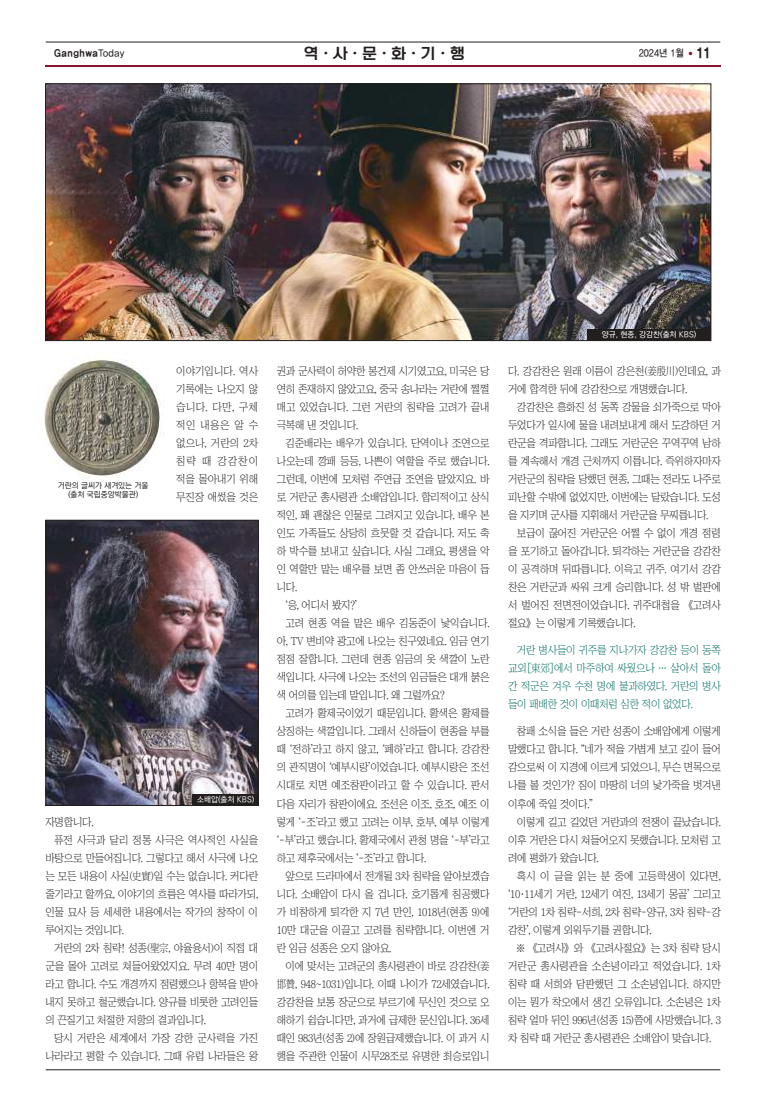
<style>
.page{position:relative;width:766px;height:1112px;background:#fff}
.page>*{position:absolute;margin:0;border:0;box-sizing:border-box;transform-origin:0 0}
.t1{font:15px "ONE Mobile Title";color:#241f1f}
.t2{font:14px "YDIYGO360";color:#241f1f;scale:.9 1}
.t3{font:11px/18px "Chosunilbo NM";letter-spacing:-.03em;color:#241f1f;text-align:justify;scale:.95 1}
.t4{font:11px/18px "Chosunilbo NM";letter-spacing:-.03em;color:#006b61;text-align:justify;scale:.95 1}
.t5{font:11px "Chosunilbo NM";letter-spacing:-.005em;color:#241f1f;scale:.95 1}
.t6{font:10px "YDIYGO350";letter-spacing:.05em;color:#241f1f;scale:.9 1}
.t7{font:10px "YDIYGO330";color:#241f1f;scale:.9 1}
.t8{font:500 8px "Ko Pub Dotum";color:#fff}
.t9{font:500 8px/9.6px "Ko Pub Dotum";color:#241f1f;text-align:center}
.s1{font-family:"YDIYGO330"}
.s2{font-family:"YDIYGO310";font-size:5px;color:#86142d}
</style>
<div class="page">
<hr style="left:45px;top:65px;width:675px;height:2px;background:#86142d">
<hr style="left:46px;top:1069px;width:674px;height:1px;background:#241f1f">
<hr style="left:46px;top:42px;width:674px;height:1px;background:#241f1f">
<img style="left:47px;top:86px;width:661px;height:252px">
<img style="left:44px;top:359px;width:120px;height:119px">
<div style="left:587px;top:329px;width:123px;height:11px;background:#241f1f"></div>
<img style="left:48px;top:522px;width:208px;height:281px">
<div style="left:46px;top:520px;width:212px;height:285px;border:1px solid #241f1f"></div>
<div style="left:192px;top:793px;width:67px;height:12px;background:#241f1f"></div>
<p class="t6" style="left:54px;top:48px;width:80px">Ganghwa<span class="s1">Today</span></p>
<h1 class="t1" style="left:304px;top:45px;width:162px">역ㆍ사ㆍ문ㆍ화ㆍ기ㆍ행</h1>
<p class="t7" style="left:638px;top:47px;width:62px">2024년 1월 <span class="s2">●</span></p>
<p class="t2" style="left:696px;top:45px;width:17px">11</p>
<p class="t9" style="left:58px;top:480px;width:92px">거란의 글씨가 새겨있는 거울 (출처 국립중앙박물관)</p>
<p class="t3" style="left:176px;top:362px;width:88px">이야기입니다. 역사 기록에는 나오지 않 습니다. 다만, 구체 적인 내용은 알 수 없으나, 거란의 2차 침략 때 강감찬이 적을 몰아내기 위해 무진장 애썼을 것은</p>
<p class="t8" style="left:197px;top:795px;width:59px">소배압(출처 KBS)</p>
<p class="t3" style="left:45px;top:812px;width:52px">자명합니다.</p>
<p class="t5" style="left:54px;top:833px;width:216px">퓨전 사극과 달리 정통 사극은 역사적인 사실을</p>
<p class="t3" style="left:45px;top:848px;width:225px">바탕으로 만들어집니다. 그렇다고 해서 사극에 나오</p>
<p class="t3" style="left:45px;top:866px;width:225px">는 모든 내용이 사실(史實)일 수는 없습니다. 커다란</p>
<p class="t3" style="left:45px;top:884px;width:225px">줄기라고 할까요, 이야기의 흐름은 역사를 따라가되,</p>
<p class="t3" style="left:45px;top:902px;width:225px">인물 묘사 등 세세한 내용에서는 작가의 창작이 이</p>
<p class="t3" style="left:45px;top:920px;width:84px">루어지는 것입니다.</p>
<p class="t3" style="left:54px;top:938px;width:216px">거란의 2차 침략! 성종(聖宗, 야율융서)이 직접 대</p>
<p class="t3" style="left:45px;top:956px;width:225px">군을 몰아 고려로 쳐들어왔었지요. 무려 40만 명이</p>
<p class="t3" style="left:45px;top:974px;width:225px">라고 합니다. 수도 개경까지 점령했으나 항복을 받아</p>
<p class="t3" style="left:45px;top:992px;width:225px">내지 못하고 철군했습니다. 양규를 비롯한 고려인들</p>
<p class="t3" style="left:45px;top:1010px;width:171px">의 끈질기고 처절한 저항의 결과입니다.</p>
<p class="t5" style="left:54px;top:1031px;width:216px">당시 거란은 세계에서 가장 강한 군사력을 가진</p>
<p class="t3" style="left:45px;top:1046px;width:225px">나라라고 평할 수 있습니다. 그때 유럽 나라들은 왕</p>
<p class="t3" style="left:277px;top:362px;width:225px">권과 군사력이 허약한 봉건제 시기였고요, 미국은 당 연히 존재하지 않았고요, 중국 송나라는 거란에 쩔쩔 매고 있었습니다. 그런 거란의 침략을 고려가 끝내 극복해 낸 것입니다.</p>
<p class="t3" style="left:285px;top:434px;width:216px">김준배라는 배우가 있습니다. 단역이나 조연으로</p>
<p class="t3" style="left:277px;top:452px;width:225px">나오는데 깡패 등등, 나쁜이 역할을 주로 했습니다.</p>
<p class="t3" style="left:277px;top:470px;width:225px">그런데, 이번에 모처럼 주연급 조연을 맡았지요. 바</p>
<p class="t3" style="left:277px;top:488px;width:225px">로 거란군 총사령관 소배압입니다. 합리적이고 상식</p>
<p class="t3" style="left:277px;top:506px;width:225px">적인, 꽤 괜찮은 인물로 그려지고 있습니다. 배우 본</p>
<p class="t3" style="left:277px;top:524px;width:225px">인도 가족들도 상당히 흐뭇할 것 같습니다. 저도 축</p>
<p class="t3" style="left:277px;top:542px;width:225px">하 박수를 보내고 싶습니다. 사실 그래요, 평생을 악</p>
<p class="t3" style="left:277px;top:560px;width:225px">인 역할만 맡는 배우를 보면 좀 안쓰러운 마음이 듭</p>
<p class="t3" style="left:277px;top:578px;width:23px">니다.</p>
<p class="t3" style="left:285px;top:596px;width:77px">‘응, 어디서 봤지?’</p>
<p class="t3" style="left:285px;top:614px;width:216px">고려 현종 역을 맡은 배우 김동준이 낯익습니다.</p>
<p class="t3" style="left:277px;top:632px;width:225px">아, TV 변비약 광고에 나오는 친구였네요. 임금 연기</p>
<p class="t3" style="left:277px;top:650px;width:225px">점점 잘합니다. 그런데 현종 임금의 옷 색깔이 노란</p>
<p class="t3" style="left:277px;top:668px;width:225px">색입니다. 사극에 나오는 조선의 임금들은 대개 붉은</p>
<p class="t3" style="left:277px;top:686px;width:178px">색 어의를 입는데 말입니다. 왜 그럴까요?</p>
<p class="t3" style="left:285px;top:704px;width:216px">고려가 황제국이었기 때문입니다. 황색은 황제를</p>
<p class="t3" style="left:277px;top:722px;width:225px">상징하는 색깔입니다. 그래서 신하들이 현종을 부를</p>
<p class="t3" style="left:277px;top:740px;width:225px">때 ‘전하’라고 하지 않고, ‘폐하’라고 합니다. 강감찬</p>
<p class="t3" style="left:277px;top:758px;width:225px">의 관직명이 ‘예부시랑’이었습니다. 예부시랑은 조선</p>
<p class="t3" style="left:277px;top:776px;width:225px">시대로 치면 예조참판이라고 할 수 있습니다. 판서</p>
<p class="t3" style="left:277px;top:794px;width:225px">다음 자리가 참판이에요. 조선은 이조, 호조, 예조 이</p>
<p class="t3" style="left:277px;top:812px;width:225px">렇게 ‘-조’라고 했고 고려는 이부, 호부, 예부 이렇게</p>
<p class="t3" style="left:277px;top:830px;width:225px">‘-부’라고 했습니다. 황제국에서 관청 명을 ‘-부’라고</p>
<p class="t3" style="left:277px;top:848px;width:159px">하고 제후국에서는 ‘-조’라고 합니다.</p>
<p class="t3" style="left:285px;top:866px;width:216px">앞으로 드라마에서 전개될 3차 침략을 알아보겠습</p>
<p class="t3" style="left:277px;top:884px;width:225px">니다. 소배압이 다시 올 겁니다. 호기롭게 침공했다</p>
<p class="t3" style="left:277px;top:902px;width:225px">가 비참하게 퇴각한 지 7년 만인, 1018년(현종 9)에</p>
<p class="t3" style="left:277px;top:920px;width:225px">10만 대군을 이끌고 고려를 침략합니다. 이번엔 거</p>
<p class="t3" style="left:277px;top:938px;width:122px">란 임금 성종은 오지 않아요.</p>
<p class="t3" style="left:285px;top:956px;width:216px">이에 맞서는 고려군의 총사령관이 바로 강감찬(姜</p>
<p class="t3" style="left:277px;top:974px;width:225px">邯贊, 948~1031)입니다. 이때 나이가 72세였습니다.</p>
<p class="t3" style="left:277px;top:992px;width:225px">강감찬을 보통 장군으로 부르기에 무신인 것으로 오</p>
<p class="t3" style="left:277px;top:1010px;width:225px">해하기 쉽습니다만, 과거에 급제한 문신입니다. 36세</p>
<p class="t3" style="left:277px;top:1028px;width:225px">때인 983년(성종 2)에 장원급제했습니다. 이 과거 시</p>
<p class="t3" style="left:277px;top:1046px;width:225px">행을 주관한 인물이 시무28조로 유명한 최승로입니</p>
<p class="t8" style="left:601px;top:331px;width:96px">양규, 현종, 강감찬(출처 KBS)</p>
<p class="t3" style="left:508px;top:362px;width:225px">다. 강감찬은 원래 이름이 강은천(姜殷川)인데요, 과 거에 합격한 뒤에 강감찬으로 개명했습니다.</p>
<p class="t3" style="left:508px;top:398px;width:225px;text-indent:9px">강감찬은 흥화진 성 동쪽 강물을 쇠가죽으로 막아 두었다가 일시에 물을 내려보내게 해서 도강하던 거 란군을 격파합니다. 그래도 거란군은 꾸역꾸역 남하 를 계속해서 개경 근처까지 이릅니다. 즉위하자마자 거란군의 침략을 당했던 현종, 그때는 전라도 나주로 피난할 수밖에 없었지만, 이번에는 달랐습니다. 도성 을 지키며 군사를 지휘해서 거란군을 무찌릅니다.</p>
<p class="t3" style="left:508px;top:524px;width:225px;text-indent:9px">보급이 끊어진 거란군은 어쩔 수 없이 개경 점령 을 포기하고 돌아갑니다. 퇴각하는 거란군을 강감찬 이 공격하며 뒤따릅니다. 이윽고 귀주. 여기서 강감 찬은 거란군과 싸워 크게 승리합니다. 성 밖 벌판에 서 벌어진 전면전이었습니다. 귀주대첩을 《고려사 절요》는 이렇게 기록했습니다.</p>
<p class="t4" style="left:508px;top:641px;width:225px;text-indent:9px">거란 병사들이 귀주를 지나가자 강감찬 등이 동쪽 교외[東郊]에서 마주하여 싸웠으나 … 살아서 돌아 간 적군은 겨우 수천 명에 불과하였다. 거란의 병사 들이 패배한 것이 이때처럼 심한 적이 없었다.</p>
<p class="t3" style="left:508px;top:722px;width:225px;text-indent:9px">참패 소식을 들은 거란 성종이 소배압에게 이렇게 말했다고 합니다. “네가 적을 가볍게 보고 깊이 들어 감으로써 이 지경에 이르게 되었으니, 무슨 면목으로 나를 볼 것인가? 짐이 마땅히 너의 낯가죽을 벗겨낸 이후에 죽일 것이다.”</p>
<p class="t3" style="left:508px;top:812px;width:225px;text-indent:9px">이렇게 길고 길었던 거란과의 전쟁이 끝났습니다. 이후 거란은 다시 쳐들어오지 못했습니다. 모처럼 고 려에 평화가 왔습니다.</p>
<p class="t3" style="left:508px;top:866px;width:225px;text-indent:9px">혹시 이 글을 읽는 분 중에 고등학생이 있다면, ‘10·11세기 거란, 12세기 여진, 13세기 몽골’ 그리고 ‘거란의 1차 침략-서희, 2차 침략-양규, 3차 침략-강 감찬’, 이렇게 외워두기를 권합니다.</p>
<p class="t3" style="left:508px;top:938px;width:225px;text-indent:9px">※ 《고려사》와 《고려사절요》는 3차 침략 당시 거란군 총사령관을 소손녕이라고 적었습니다. 1차 침략 때 서희와 담판했던 그 소손녕입니다. 하지만 이는 뭔가 착오에서 생긴 오류입니다. 소손녕은 1차 침략 얼마 뒤인 996년(성종 15)쯤에 사망했습니다. 3 차 침략 때 거란군 총사령관은 소배압이 맞습니다.</p>
</div>
